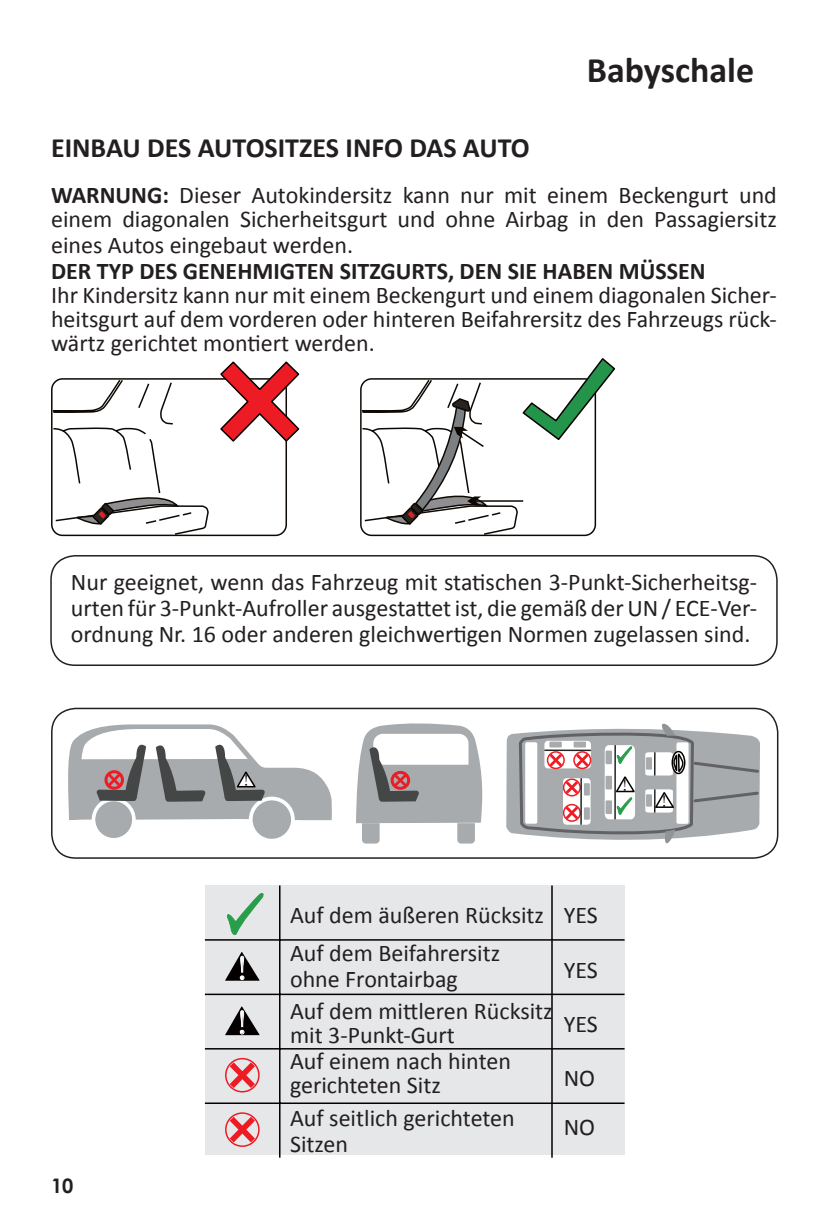
<style>
.page{position:relative;width:828px;height:1225px;background:#fff}
.page>*{position:absolute;margin:0;border:0;box-sizing:border-box;transform-origin:0 0}
.t1{font:700 36px "Calibri";color:#231f20}
.t2{font:33.4px/54.4px "Sim Sun";color:#fff}
.t3{font:700 28px "Calibri";color:#231f20}
.t4{font:24px/25px "Calibri";color:#231f20}
.t5{font:700 24px "Calibri";color:#231f20}
.t6{font:700 20px "Century Gothic";color:#231f20}
.t7{font:16.6px "Sim Sun";color:#050000}
.s1{font-weight:700}
</style>
<div class="page">
<svg style="left:51px;top:378px;width:159px;height:158px"></svg>
<svg style="left:219px;top:361px;width:81px;height:82px"></svg>
<div style="left:205px;top:885px;width:419px;height:270px;background:#e6e7e9"></div>
<hr style="left:205px;top:993px;width:419px;height:2px;background:#050000">
<hr style="left:205px;top:939px;width:419px;height:1px;background:#050000">
<hr style="left:205px;top:1048px;width:419px;height:1px;background:#050000">
<hr style="left:205px;top:1102px;width:419px;height:2px;background:#050000">
<hr style="left:279px;top:885px;width:1px;height:272px;background:#050000">
<svg style="left:230px;top:1062px;width:25px;height:26px"></svg>
<div style="left:225px;top:1058px;width:35px;height:34px;border:2px solid #ed1c24;border-radius:50%"></div>
<svg style="left:230px;top:1116px;width:25px;height:26px"></svg>
<div style="left:225px;top:1112px;width:35px;height:35px;border:2px solid #ed1c24;border-radius:50%"></div>
<svg style="left:225px;top:952px;width:35px;height:28px"></svg>
<svg style="left:225px;top:1006px;width:35px;height:29px"></svg>
<svg style="left:227px;top:893px;width:37px;height:42px"></svg>
<hr style="left:551px;top:885px;width:2px;height:272px;background:#050000">
<svg style="left:360px;top:358px;width:256px;height:178px"></svg>
<div style="left:50px;top:555px;width:727px;height:111px;border:2px solid #231f20;border-radius:24px"></div>
<div style="left:95px;top:801px;width:37px;height:37px;background:#a8abad;border-radius:50%"></div>
<div style="left:253px;top:800px;width:38px;height:39px;background:#a8abad;border-radius:50%"></div>
<svg style="left:68px;top:724px;width:264px;height:96px"></svg>
<svg style="left:356px;top:723px;width:127px;height:120px"></svg>
<svg style="left:506px;top:723px;width:255px;height:178px"></svg>
<div style="left:51px;top:707px;width:727px;height:151px;border:2px solid #231f20;border-radius:24px"></div>
<h1 class="t1" style="left:587px;top:47px;width:169px">Babyschale</h1>
<p class="t3" style="left:51px;top:130px;width:480px">EINBAU DES AUTOSITZES INFO DAS AUTO</p>
<p class="t4" style="left:51px;top:183px;width:727px;text-align:justify"><span class="s1">WARNUNG:</span> Dieser Autokindersitz kann nur mit einem Beckengurt und einem diagonalen Sicherheitsgurt und ohne Airbag in den Passagiersitz eines Autos eingebaut werden.</p>
<p class="t5" style="left:51px;top:256px;width:656px">DER TYP DES GENEHMIGTEN SITZGURTS, DEN SIE HABEN MÜSSEN</p>
<p class="t4" style="left:51px;top:283px;width:727px;line-height:24px;text-align:justify">Ihr Kindersitz kann nur mit einem Beckengurt und einem diagonalen Sicher&shy;heitsgurt auf dem vorderen oder hinteren Beifahrersitz des Fahrzeugs rück&shy;wärtz gerichtet montiert werden.</p>
<p class="t4" style="left:71px;top:568px;width:687px;line-height:26px;text-align:justify">Nur geeignet, wenn das Fahrzeug mit statischen 3-Punkt-Sicherheitsg&shy;urten für 3-Punkt-Aufroller ausgestattet ist, die gemäß der UN / ECE-Ver&shy;ordnung Nr. 16 oder anderen gleichwertigen Normen zugelassen sind.</p>
<p class="t6" style="left:51px;top:1171px;width:24px">10</p>
<p class="t7" style="left:242px;top:772px;width:10px">!</p>
<p class="t7" style="left:621px;top:776px;width:10px">!</p>
<p class="t7" style="left:660px;top:792px;width:10px">!</p>
<h2 class="t2" style="left:234px;top:940px;width:18px">! !</h2>
<p class="t4" style="left:290px;top:896px;width:256px;line-height:37.4px">Auf dem äußeren Rücksitz<br>Auf dem Beifahrersitz</p>
<p class="t4" style="left:290px;top:962px;width:264px;line-height:32.4px">ohne Frontairbag<br>Auf dem mittleren Rücksitz</p>
<p class="t4" style="left:290px;top:1022px;width:222px;line-height:26.2px">mit 3-Punkt-Gurt<br>Auf einem nach hinten</p>
<p class="t4" style="left:290px;top:1069px;width:226px;line-height:32.2px">gerichteten Sitz<br>Auf seitlich gerichteten</p>
<p class="t4" style="left:290px;top:1131px;width:60px">Sitzen</p>
<p class="t4" style="left:564px;top:903px;width:36px">YES</p>
<p class="t4" style="left:564px;top:957px;width:36px">YES</p>
<p class="t4" style="left:564px;top:1011px;width:36px">YES</p>
<p class="t4" style="left:564px;top:1054px;width:31px;line-height:48.6px">NO<br>NO</p>
</div>
